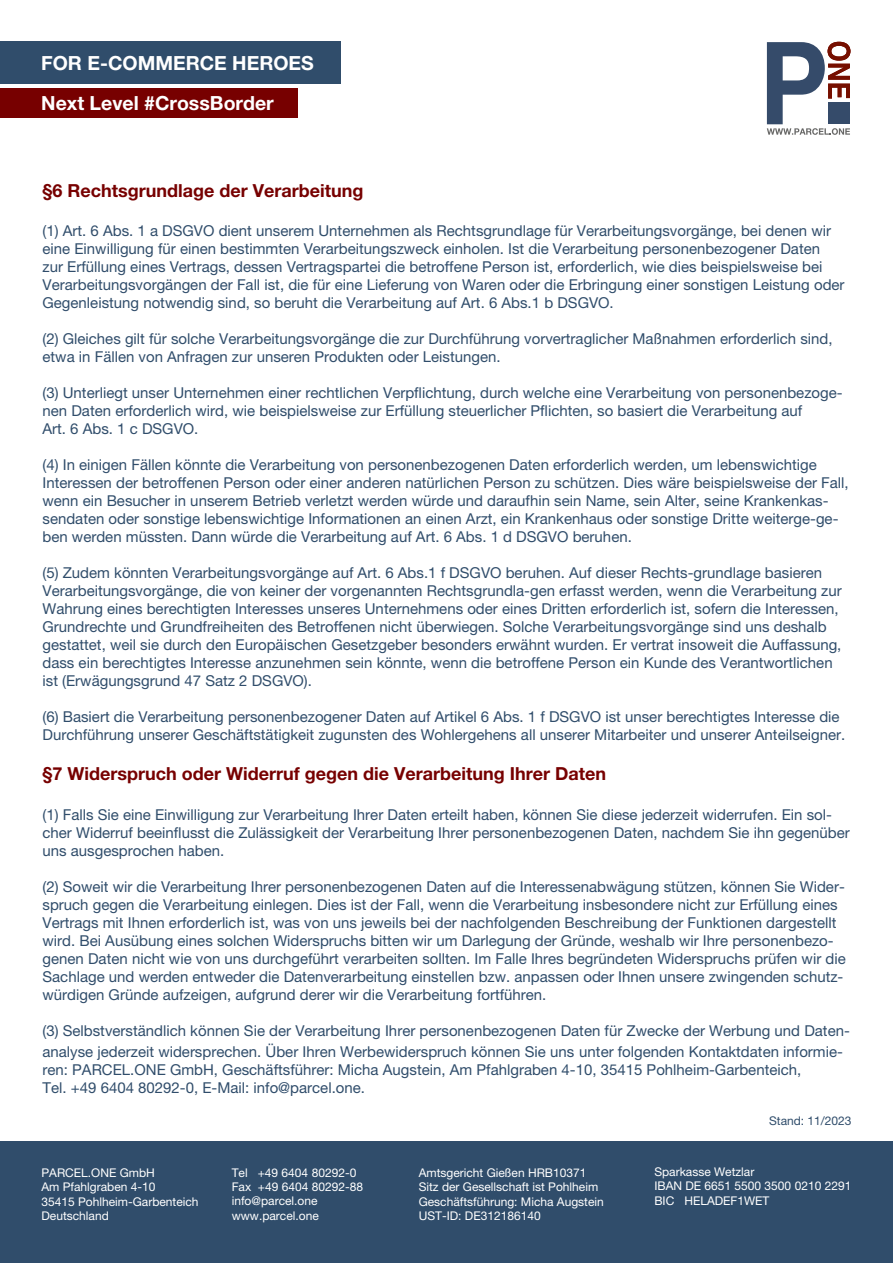
<style>
.page{position:relative;width:893px;height:1263px;background:#fff}
.page>*{position:absolute;margin:0;border:0;box-sizing:border-box;transform-origin:0 0}
.t1{font:700 19.5px "Helvetica Neue LT Pro";color:#fff}
.t2{font:700 18px "Helvetica Neue LT Pro";color:#700}
.t3{font:15px/18px "Helvetica Neue LT Pro";color:#304d6b}
.t4{font:12px/14.4px "Helvetica Neue LT Pro";color:#fff}
.t5{font:12px "Helvetica Neue LT Pro";color:#304d6b}
</style>
<div class="page">
<div style="left:0;top:1141px;width:893px;height:122px;background:#304d6b"></div>
<div style="left:0;top:42px;width:340px;height:42px;background:#304d6b"></div>
<div style="left:0;top:88px;width:298px;height:30px;background:#700"></div>
<svg style="left:767px;top:42px;width:83px;height:93px"></svg>
<div style="left:828px;top:102px;width:22px;height:22px;background:#354b6a"></div>
<p class="t1" style="left:41px;top:51px;width:274px">FOR E-COMMERCE HEROES</p>
<p class="t1" style="left:41px;top:91px;width:234px">Next Level #CrossBorder</p>
<p class="t2" style="left:43px;top:179px;width:323px">§6 Rechtsgrundlage der Verarbeitung</p>
<p class="t3" style="left:43px;top:222px;width:804px">(1) Art. 6 Abs. 1 a DSGVO dient unserem Unternehmen als Rechtsgrundlage für Verarbeitungsvorgänge, bei denen wir eine Einwilligung für einen bestimmten Verarbeitungszweck einholen. Ist die Verarbeitung personenbezogener Daten<br>zur Erfüllung eines Vertrags, dessen Vertragspartei die betroffene Person ist, erforderlich, wie dies beispielsweise bei Verarbeitungsvorgängen der Fall ist, die für eine Lieferung von Waren oder die Erbringung einer sonstigen Leistung oder Gegenleistung notwendig sind, so beruht die Verarbeitung auf Art. 6 Abs.1 b DSGVO.</p>
<p class="t3" style="left:43px;top:330px;width:792px">(2) Gleiches gilt für solche Verarbeitungsvorgänge die zur Durchführung vorvertraglicher Maßnahmen erforderlich sind, etwa in Fällen von Anfragen zur unseren Produkten oder Leistungen.</p>
<p class="t3" style="left:43px;top:384px;width:802px">(3) Unterliegt unser Unternehmen einer rechtlichen Verpflichtung, durch welche eine Verarbeitung von personenbezoge&shy;nen Daten erforderlich wird, wie beispielsweise zur Erfüllung steuerlicher Pflichten, so basiert die Verarbeitung auf<br>Art. 6 Abs. 1 c DSGVO.</p>
<p class="t3" style="left:43px;top:456px;width:808px">(4) In einigen Fällen könnte die Verarbeitung von personenbezogenen Daten erforderlich werden, um lebenswichtige Interessen der betroffenen Person oder einer anderen natürlichen Person zu schützen. Dies wäre beispielsweise der Fall, wenn ein Besucher in unserem Betrieb verletzt werden würde und daraufhin sein Name, sein Alter, seine Krankenkas&shy;sendaten oder sonstige lebenswichtige Informationen an einen Arzt, ein Krankenhaus oder sonstige Dritte weiterge-ge&shy;ben werden müssten. Dann würde die Verarbeitung auf Art. 6 Abs. 1 d DSGVO beruhen.</p>
<p class="t3" style="left:43px;top:564px;width:801px">(5) Zudem könnten Verarbeitungsvorgänge auf Art. 6 Abs.1 f DSGVO beruhen. Auf dieser Rechts-grundlage basieren Verarbeitungsvorgänge, die von keiner der vorgenannten Rechtsgrundla-gen erfasst werden, wenn die Verarbeitung zur Wahrung eines berechtigten Interesses unseres Unternehmens oder eines Dritten erforderlich ist, sofern die Interessen, Grundrechte und Grundfreiheiten des Betroffenen nicht überwiegen. Solche Verarbeitungsvorgänge sind uns deshalb gestattet, weil sie durch den Europäischen Gesetzgeber besonders erwähnt wurden. Er vertrat insoweit die Auffassung, dass ein berechtigtes Interesse anzunehmen sein könnte, wenn die betroffene Person ein Kunde des Verantwortlichen ist (Erwägungsgrund 47 Satz 2 DSGVO).</p>
<p class="t3" style="left:43px;top:708px;width:804px">(6) Basiert die Verarbeitung personenbezogener Daten auf Artikel 6 Abs. 1 f DSGVO ist unser berechtigtes Interesse die<br>Durchführung unserer Geschäftstätigkeit zugunsten des Wohlergehens all unserer Mitarbeiter und unserer Anteilseigner.</p>
<p class="t2" style="left:43px;top:762px;width:565px">§7 Widerspruch oder Widerruf gegen die Verarbeitung Ihrer Daten</p>
<p class="t3" style="left:43px;top:805px;width:809px">(1) Falls Sie eine Einwilligung zur Verarbeitung Ihrer Daten erteilt haben, können Sie diese jederzeit widerrufen. Ein sol&shy;cher Widerruf beeinflusst die Zulässigkeit der Verarbeitung Ihrer personenbezogenen Daten, nachdem Sie ihn gegenüber uns ausgesprochen haben.</p>
<p class="t3" style="left:43px;top:877px;width:805px">(2) Soweit wir die Verarbeitung Ihrer personenbezogenen Daten auf die Interessenabwägung stützen, können Sie Wider&shy;spruch gegen die Verarbeitung einlegen. Dies ist der Fall, wenn die Verarbeitung insbesondere nicht zur Erfüllung eines Vertrags mit Ihnen erforderlich ist, was von uns jeweils bei der nachfolgenden Beschreibung der Funktionen dargestellt wird. Bei Ausübung eines solchen Widerspruchs bitten wir um Darlegung der Gründe, weshalb wir Ihre personenbezo&shy;genen Daten nicht wie von uns durchgeführt verarbeiten sollten. Im Falle Ihres begründeten Widerspruchs prüfen wir die Sachlage und werden entweder die Datenverarbeitung einstellen bzw. anpassen oder Ihnen unsere zwingenden schutz&shy;würdigen Gründe aufzeigen, aufgrund derer wir die Verarbeitung fortführen.</p>
<p class="t3" style="left:43px;top:1019px;width:809px;line-height:21.6px">(3) Selbstverständlich können Sie der Verarbeitung Ihrer personenbezogenen Daten für Zwecke der Werbung und Daten&shy;analyse jederzeit widersprechen. Über Ihren Werbewiderspruch können Sie uns unter folgenden Kontaktdaten informie-</p>
<p class="t3" style="left:43px;top:1061px;width:760px">ren: PARCEL.ONE GmbH, Geschäftsführer: Micha Augstein, Am Pfahlgraben 4-10, 35415 Pohlheim-Garbenteich,<br>Tel. +49 6404 80292-0, E-Mail: info@parcel.one.</p>
<p class="t5" style="left:769px;top:1114px;width:84px">Stand: 11/2023</p>
<p class="t4" style="left:41px;top:1165px;width:159px">PARCEL.ONE GmbH<br>Am Pfahlgraben 4-10<br>35415 Pohlheim-Garbenteich<br>Deutschland</p>
<p class="t4" style="left:232px;top:1165px;width:133px">Tel +49 6404 80292-0<br>Fax +49 6404 80292-88 info@parcel.one www.parcel.one</p>
<p class="t4" style="left:419px;top:1165px;width:187px">Amtsgericht Gießen HRB10371<br>Sitz der Gesellschaft ist Pohlheim<br>Geschäftsführung: Micha Augstein<br>UST-ID: DE312186140</p>
<p class="t4" style="left:654px;top:1164px;width:199px">Sparkasse Wetzlar<br>IBAN DE 6651 5500 3500 0210 2291<br>BIC HELADEF1WET</p>
</div>
